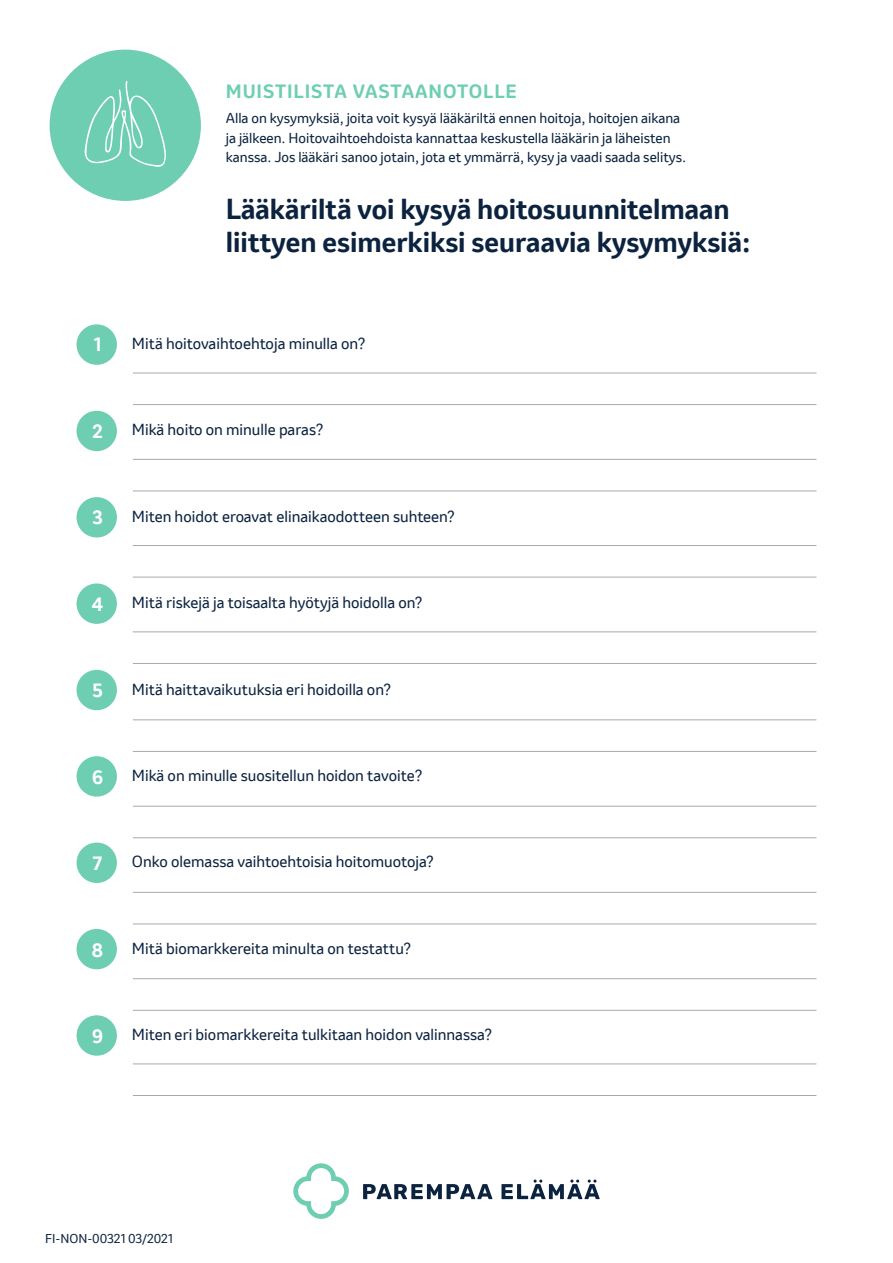
<style>
.page{position:relative;width:893px;height:1263px;background:#fff}
.page>*{position:absolute;margin:0;border:0;box-sizing:border-box;transform-origin:0 0}
.t1{font:700 27px/32.4px "Invention";color:#0c2340}
.t2{font:700 18px "Invention";letter-spacing:.05em;color:#6eceb2}
.t3{font:700 18px "Invention";color:#fff}
.t4{font:15px "Invention";color:#0c2340}
.t5{font:13.5px/19.5px "Invention";color:#0c2340}
.t6{font:12px "Invention";color:#0c2340}
</style>
<div class="page">
<svg style="left:293px;top:1163px;width:56px;height:56px"></svg>
<svg style="left:363px;top:1184px;width:129px;height:15px"></svg>
<svg style="left:501px;top:1179px;width:99px;height:20px"></svg>
<hr style="left:133px;top:373px;width:683px;height:1px;background:#a7a9ac">
<hr style="left:133px;top:404px;width:683px;height:1px;background:#a7a9ac">
<hr style="left:133px;top:719px;width:683px;height:1px;background:#a7a9ac">
<hr style="left:133px;top:751px;width:683px;height:1px;background:#a7a9ac">
<hr style="left:133px;top:545px;width:683px;height:1px;background:#a7a9ac">
<hr style="left:133px;top:577px;width:683px;height:1px;background:#a7a9ac">
<hr style="left:133px;top:892px;width:683px;height:1px;background:#a7a9ac">
<hr style="left:133px;top:923px;width:683px;height:1px;background:#a7a9ac">
<hr style="left:133px;top:459px;width:683px;height:1px;background:#a7a9ac">
<hr style="left:133px;top:491px;width:683px;height:1px;background:#a7a9ac">
<hr style="left:133px;top:806px;width:683px;height:1px;background:#a7a9ac">
<hr style="left:133px;top:837px;width:683px;height:1px;background:#a7a9ac">
<hr style="left:133px;top:631px;width:683px;height:1px;background:#a7a9ac">
<hr style="left:133px;top:663px;width:683px;height:1px;background:#a7a9ac">
<hr style="left:133px;top:978px;width:683px;height:1px;background:#a7a9ac">
<hr style="left:133px;top:1010px;width:683px;height:1px;background:#a7a9ac">
<hr style="left:133px;top:1063px;width:683px;height:1px;background:#a7a9ac">
<hr style="left:133px;top:1095px;width:683px;height:1px;background:#a7a9ac">
<div style="left:77px;top:324px;width:40px;height:41px;background:#6eceb2;border-radius:50%"></div>
<div style="left:77px;top:583px;width:40px;height:41px;background:#6eceb2;border-radius:50%"></div>
<div style="left:77px;top:756px;width:40px;height:41px;background:#6eceb2;border-radius:50%"></div>
<div style="left:77px;top:497px;width:40px;height:40px;background:#6eceb2;border-radius:50%"></div>
<div style="left:77px;top:670px;width:40px;height:40px;background:#6eceb2;border-radius:50%"></div>
<div style="left:77px;top:842px;width:40px;height:41px;background:#6eceb2;border-radius:50%"></div>
<div style="left:77px;top:1015px;width:40px;height:41px;background:#6eceb2;border-radius:50%"></div>
<div style="left:77px;top:929px;width:40px;height:40px;background:#6eceb2;border-radius:50%"></div>
<div style="left:77px;top:411px;width:40px;height:40px;background:#6eceb2;border-radius:50%"></div>
<div style="left:50px;top:50px;width:151px;height:151px;background:#6eceb2;border-radius:50%"></div>
<svg style="left:84px;top:81px;width:82px;height:86px"></svg>
<p class="t2" style="left:226px;top:78px;width:292px">MUISTILISTA VASTAANOTOLLE</p>
<p class="t5" style="left:226px;top:108px;width:462px">Alla on kysymyksiä, joita voit kysyä lääkäriltä ennen hoitoja, hoitojen aikana ja jälkeen. Hoitovaihtoehdoista kannattaa keskustella lääkärin ja läheisten kanssa. Jos lääkäri sanoo jotain, jota et ymmärrä, kysy ja vaadi saada selitys.</p>
<h1 class="t1" style="left:226px;top:193px;width:526px">Lääkäriltä voi kysyä hoitosuunnitelmaan liittyen esimerkiksi seuraavia kysymyksiä:</h1>
<p class="t3" style="left:94px;top:332px;width:9px">1</p>
<p class="t4" style="left:132px;top:333px;width:235px">Mitä hoitovaihtoehtoja minulla on?</p>
<p class="t3" style="left:92px;top:418px;width:12px">2</p>
<p class="t4" style="left:132px;top:419px;width:193px">Mikä hoito on minulle paras?</p>
<p class="t3" style="left:92px;top:505px;width:12px">3</p>
<p class="t4" style="left:132px;top:505px;width:325px">Miten hoidot eroavat elinaikaodotteen suhteen?</p>
<p class="t3" style="left:92px;top:591px;width:13px">4</p>
<p class="t4" style="left:132px;top:592px;width:292px">Mitä riskejä ja toisaalta hyötyjä hoidolla on?</p>
<p class="t3" style="left:92px;top:678px;width:12px">5</p>
<p class="t4" style="left:132px;top:678px;width:261px">Mitä haittavaikutuksia eri hoidoilla on?</p>
<p class="t3" style="left:92px;top:764px;width:12px">6</p>
<p class="t4" style="left:132px;top:765px;width:292px">Mikä on minulle suositellun hoidon tavoite?</p>
<p class="t3" style="left:93px;top:851px;width:11px">7</p>
<p class="t4" style="left:132px;top:851px;width:303px">Onko olemassa vaihtoehtoisia hoitomuotoja?</p>
<p class="t3" style="left:92px;top:937px;width:13px">8</p>
<p class="t4" style="left:132px;top:937px;width:281px">Mitä biomarkkereita minulta on testattu?</p>
<p class="t3" style="left:92px;top:1024px;width:12px">9</p>
<p class="t4" style="left:132px;top:1024px;width:362px">Miten eri biomarkkereita tulkitaan hoidon valinnassa?</p>
<p class="t6" style="left:45px;top:1230px;width:129px">FI-NON-00321 03/2021</p>
</div>
